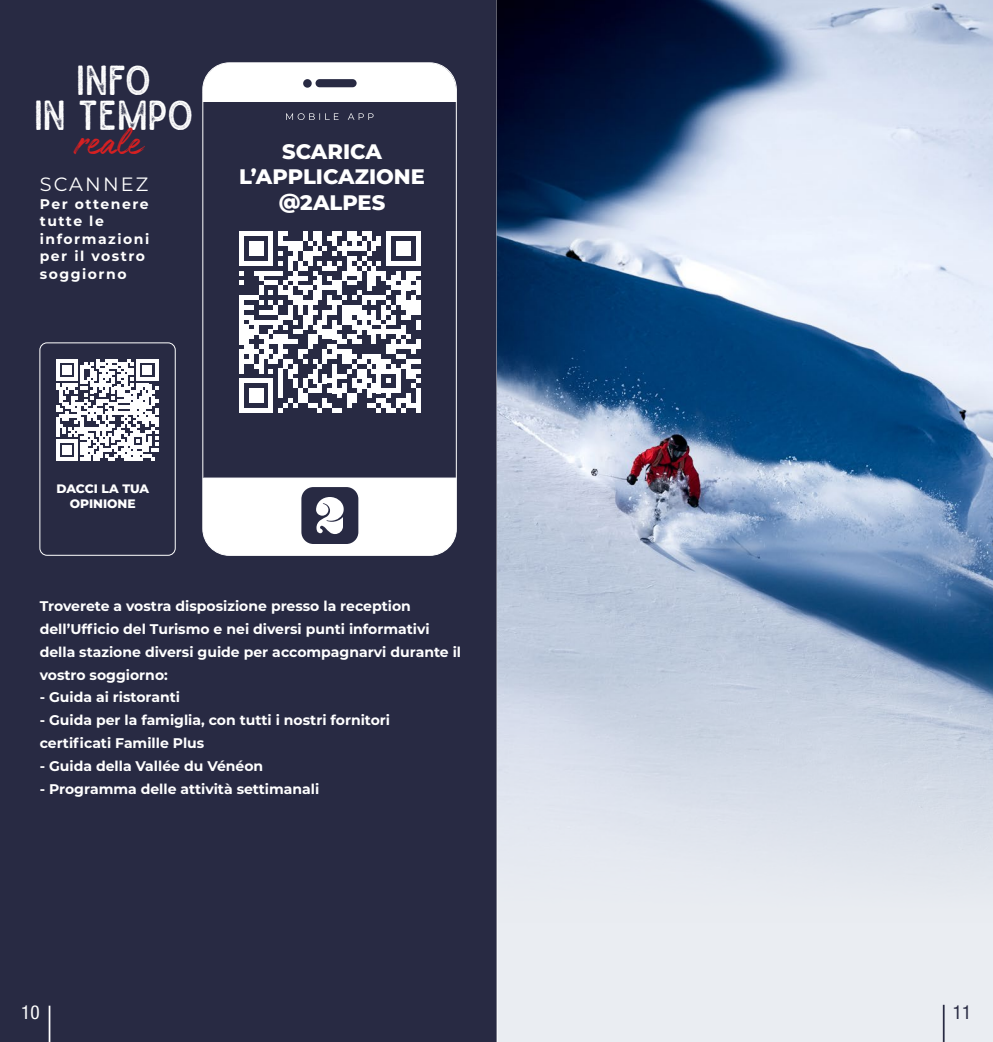
<style>
.page{position:relative;width:993px;height:1042px;background:#fff}
.page>*{position:absolute;margin:0;border:0;box-sizing:border-box;transform-origin:0 0}
.t1{font:45.5px "Authenia";letter-spacing:-.01em;color:#d52022}
.t2{font:40.25px/35.5px "Sailors Rough";color:#fff;text-align:center}
.t3{font:800 21px/25.2px "Montserrat";color:#fff;text-align:center}
.t4{font:19.25px "Montserrat";letter-spacing:.11em;color:#fff}
.t5{font:condensed 19.25px "Helvetica Neue LT Std";color:#fff}
.t6{font:condensed 19.25px "Helvetica Neue LT Std";color:#282a43}
.t7{font:700 14px/22.8px "Montserrat";color:#fff}
.t8{font:700 14px/17.5px "Montserrat";letter-spacing:.11em;color:#fff}
.t9{font:800 12.25px/14.7px "Montserrat";color:#fff;text-align:center}
</style>
<div class="page">
<div style="left:0;top:0;width:496px;height:1042px;background:#282a43"></div>
<div style="left:496px;top:923px;width:496px;height:119px;background:#eaedf2"></div>
<img style="left:496px;top:0;width:496px;height:923px">
<hr style="left:49px;top:1005px;width:1px;height:37px;background:#fff">
<hr style="left:942px;top:1005px;width:2px;height:37px;background:#282a43">
<svg style="left:56px;top:359px;width:102px;height:102px"></svg>
<div style="left:39px;top:342px;width:137px;height:214px;border:1px solid #fff;border-radius:7px"></div>
<div style="left:203px;top:63px;width:253px;height:54px;background:#fff;border-radius:27px"></div>
<svg style="left:204px;top:479px;width:252px;height:76px;background:#e1e1e5"></svg>
<hr style="left:203px;top:478px;width:253px;height:1px;background:#fff">
<div style="left:303px;top:79px;width:8px;height:9px;background:#282a43;border-radius:50%"></div>
<div style="left:315px;top:79px;width:41px;height:8px;background:#282a43;border-radius:4px"></div>
<div style="left:201px;top:103px;width:260px;height:23px;background:#282a43"></div>
<svg style="left:286px;top:113px;width:87px;height:7px"></svg>
<svg style="left:239px;top:231px;width:181px;height:182px"></svg>
<div style="left:415px;top:388px;width:5px;height:25px;background:#fff"></div>
<div style="left:202px;top:62px;width:254px;height:494px;border:1px solid #fff;border-radius:27px"></div>
<h2 class="t2" style="left:34px;top:60px;width:161px">INFO<br>IN TEMPO</h2>
<h1 class="t1" style="left:75px;top:118px;width:68px">reale</h1>
<h3 class="t4" style="left:40px;top:171px;width:110px">SCANNEZ</h3>
<p class="t8" style="left:40px;top:194px;width:111px">Per ottenere tutte le informazioni per il vostro soggiorno</p>
<h3 class="t3" style="left:239px;top:138px;width:187px">SCARICA<br>L’APPLICAZIONE @2ALPES</h3>
<p class="t9" style="left:56px;top:481px;width:94px">DACCI LA TUA<br>OPINIONE</p>
<p class="t7" style="left:40px;top:594px;width:423px">Troverete a vostra disposizione presso la reception dell’Ufficio del Turismo e nei diversi punti informativi della stazione diversi guide per accompagnarvi durante il vostro soggiorno:</p>
<p class="t7" style="left:40px;top:685px;width:142px">- Guida ai ristoranti</p>
<p class="t7" style="left:40px;top:708px;width:352px">- Guida per la famiglia, con tutti i nostri fornitori certificati Famille Plus</p>
<p class="t7" style="left:40px;top:754px;width:225px">- Guida della Vallée du Vénéon</p>
<p class="t7" style="left:40px;top:776px;width:281px">- Programma delle attività settimanali</p>
<h3 class="t5" style="left:21px;top:1001px;width:20px">10</h3>
<h3 class="t6" style="left:952px;top:1000px;width:20px">11</h3>
</div>
